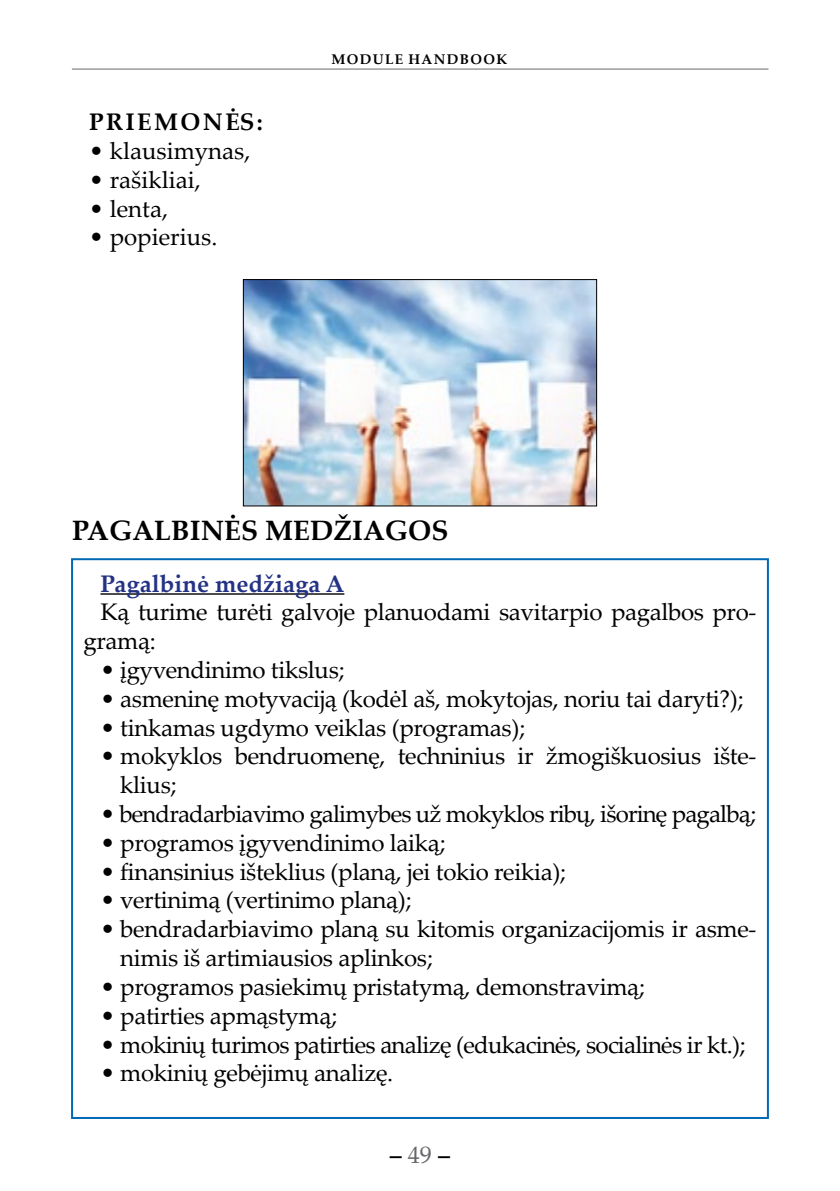
<style>
.page{position:relative;width:840px;height:1191px;background:#fff}
.page>*{position:absolute;margin:0;border:0;box-sizing:border-box;transform-origin:0 0}
.t1{font:700 28px "Palatino Linotype";color:#000}
.t2{font:24px/28.8px "Palatino Linotype";letter-spacing:-.015em;color:#000}
.t3{font:24px "Palatino Linotype";letter-spacing:-.035em;color:#000}
.t4{font:700 24px "Palatino Linotype";color:#243285}
.t5{font:700 24px "Palatino Linotype";letter-spacing:.1em;color:#000}
.t6{font:700 14px "Palatino Linotype";letter-spacing:.1em;color:#000}
.s1{font-weight:400;color:#68676c}
</style>
<div class="page">
<hr style="left:72px;top:69px;width:696px;height:1px;background:#68676c">
<hr style="left:100px;top:593px;width:244px;height:1px;background:#000">
<img style="left:245px;top:281px;width:349px;height:223px">
<div style="left:243px;top:279px;width:353px;height:227px;border:1px solid #000"></div>
<p class="t5" style="left:89px;top:105px;width:36px">Priem</p>
<p class="t5" style="left:180px;top:105px;width:84px">onės:</p>
<p class="t2" style="left:89px;top:135px;width:163px">• klausimynas,</p>
<p class="t2" style="left:89px;top:164px;width:113px">• rašikliai,</p>
<p class="t2" style="left:89px;top:193px;width:80px">• lenta,</p>
<p class="t2" style="left:89px;top:222px;width:130px">• popierius.</p>
<p class="t6" style="left:331px;top:50px;width:177px">MODULE HANDBOOK</p>
<p class="t1" style="left:72px;top:510px;width:378px">PAGALBINĖS MEDŽIAGOS</p>
<p class="t4" style="left:100px;top:566px;width:245px">Pagalbinė medžiaga A</p>
<p class="t2" style="left:83px;top:597px;width:674px;text-indent:17px">Ką turime turėti galvoje planuodami savitarpio pagalbos pro&shy;gramą:</p>
<p class="t2" style="left:100px;top:654px;width:245px">• įgyvendinimo tikslus;</p>
<p class="t2" style="left:100px;top:683px;width:644px">• asmeninę motyvaciją (kodėl aš, mokytojas, noriu tai daryti?);</p>
<p class="t2" style="left:100px;top:712px;width:426px">• tinkamas ugdymo veiklas (programas);</p>
<p class="t2" style="left:120px;top:741px;width:637px;text-indent:-20px">• mokyklos bendruomenę, techninius ir žmogiškuosius ište&shy;klius;</p>
<p class="t3" style="left:100px;top:797px;width:656px">• bendradarbiavimo galimybes už mokyklos ribų, išorinę pagalbą;</p>
<p class="t2" style="left:100px;top:827px;width:346px">• programos įgyvendinimo laiką;</p>
<p class="t2" style="left:100px;top:856px;width:467px">• finansinius išteklius (planą, jei tokio reikia);</p>
<p class="t2" style="left:100px;top:885px;width:312px">• vertinimą (vertinimo planą);</p>
<p class="t2" style="left:120px;top:913px;width:637px;text-indent:-20px">• bendradarbiavimo planą su kitomis organizacijomis ir asme&shy;nimis iš artimiausios aplinkos;</p>
<p class="t2" style="left:100px;top:971px;width:545px">• programos pasiekimų pristatymą, demonstravimą;</p>
<p class="t2" style="left:100px;top:1000px;width:238px">• patirties apmąstymą;</p>
<p class="t2" style="left:100px;top:1029px;width:646px">• mokinių turimos patirties analizę (edukacinės, socialinės ir kt.);</p>
<p class="t2" style="left:100px;top:1057px;width:294px">• mokinių gebėjimų analizę.</p>
<p class="t5" style="left:390px;top:1138px;width:61px">–<span class="s1">49</span>–</p>
</div>
